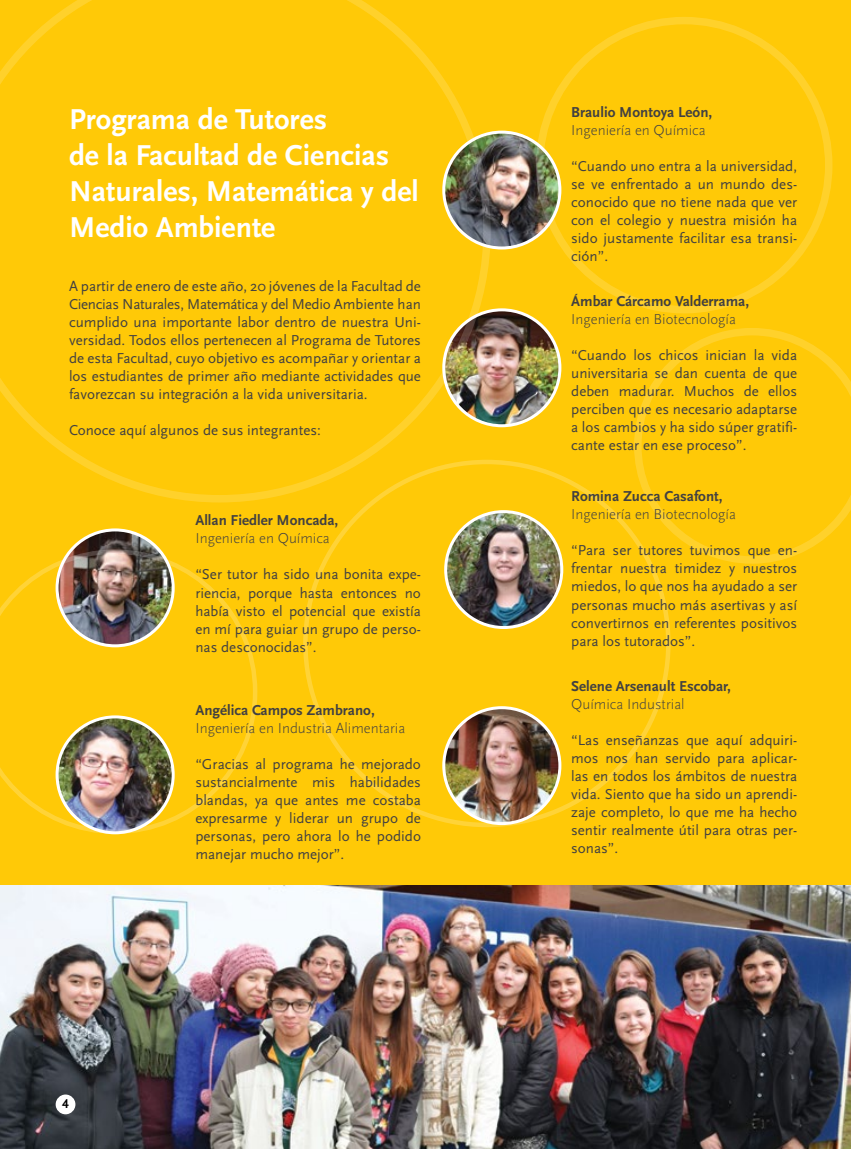
<style>
.page{position:relative;width:851px;height:1149px;background:#fff}
.page>*{position:absolute;margin:0;border:0;box-sizing:border-box;transform-origin:0 0}
.t1{font:30px/36px "Scala Sans Bold LF";color:#fff}
.t2{font:15px/18px "Scala Sans OT";color:#414042;text-align:justify}
.t3{font:300 15px "Scala Sans OT";color:#414042}
.t4{font:15px "Scala Sans Bold LF";color:#414042}
.t5{font:13.5px "Scala Sans Bold LF";color:#000}
</style>
<div class="page">
<div style="left:0;top:0;width:850px;height:1035px;background:#ffc907"></div>
<img style="left:443px;top:310px;width:117px;height:115px;border-radius:58px">
<div style="left:442px;top:308px;width:119px;height:119px;border:3px solid #fff;border-radius:50%"></div>
<img style="left:445px;top:511px;width:116px;height:116px;border-radius:58px">
<div style="left:444px;top:510px;width:119px;height:118px;border:3px solid #fff;border-radius:50%"></div>
<img style="left:443px;top:707px;width:117px;height:116px;border-radius:58px">
<div style="left:442px;top:706px;width:119px;height:118px;border:3px solid #fff;border-radius:50%"></div>
<img style="left:443px;top:132px;width:117px;height:116px;border-radius:58px">
<div style="left:442px;top:130px;width:119px;height:119px;border:3px solid #fff;border-radius:50%"></div>
<img style="left:57px;top:530px;width:116px;height:115px;border-radius:58px">
<div style="left:536px;top:17px;width:296px;height:296px;border:8px solid #fff;border-radius:50%"></div>
<svg style="left:634px;top:328px;width:216px;height:235px"></svg>
<img style="left:0;top:549px;width:257px;height:284px">
<svg style="left:0;top:0;width:490px;height:502px"></svg>
<img style="left:0;top:885px;width:850px;height:263px">
<div style="left:56px;top:1094px;width:19px;height:19px;background:#fff;border-radius:50%"></div>
<h1 class="t1" style="left:69px;top:102px;width:351px">Programa de Tutores<br>de la Facultad de Ciencias<br>Naturales, Matemática y del<br>Medio Ambiente</h1>
<p class="t2" style="left:69px;top:277px;width:353px">A partir de enero de este año, 20 jóvenes de la Facultad de Ciencias Naturales, Matemática y del Medio Ambiente han cumplido una importante labor dentro de nuestra Uni&shy;versidad. Todos ellos pertenecen al Programa de Tutores de esta Facultad, cuyo objetivo es acompañar y orientar a los estudiantes de primer año mediante actividades que favorezcan su integración a la vida universitaria.</p>
<p class="t2" style="left:69px;top:421px;width:253px">Conoce aquí algunos de sus integrantes:</p>
<p class="t4" style="left:195px;top:512px;width:144px">Allan Fiedler Moncada,</p>
<p class="t3" style="left:195px;top:530px;width:136px">Ingeniería en Química</p>
<p class="t2" style="left:195px;top:565px;width:227px">“Ser tutor ha sido una bonita expe&shy;riencia, porque hasta entonces no había visto el potencial que existía en mí para guiar un grupo de perso&shy;nas desconocidas”.</p>
<p class="t5" style="left:62px;top:1095px;width:8px">4</p>
<p class="t4" style="left:195px;top:701px;width:181px">Angélica Campos Zambrano,</p>
<p class="t3" style="left:195px;top:719px;width:211px">Ingeniería en Industria Alimentaria</p>
<p class="t2" style="left:195px;top:754px;width:227px">“Gracias al programa he mejorado sustancialmente mis habilidades blandas, ya que antes me costaba expresarme y liderar un grupo de personas, pero ahora lo he podido manejar mucho mejor”.</p>
<p class="t4" style="left:571px;top:104px;width:142px">Braulio Montoya León,</p>
<p class="t3" style="left:571px;top:122px;width:136px">Ingeniería en Química</p>
<p class="t2" style="left:571px;top:157px;width:227px">“Cuando uno entra a la universidad, se ve enfrentado a un mundo des&shy;conocido que no tiene nada que ver con el colegio y nuestra misión ha sido justamente facilitar esa transi&shy;ción”.</p>
<p class="t4" style="left:571px;top:293px;width:179px">Ámbar Cárcamo Valderrama,</p>
<p class="t3" style="left:571px;top:311px;width:166px">Ingeniería en Biotecnología</p>
<p class="t2" style="left:571px;top:346px;width:227px">“Cuando los chicos inician la vida universitaria se dan cuenta de que deben madurar. Muchos de ellos perciben que es necesario adaptarse a los cambios y ha sido súper gratifi&shy;cante estar en ese proceso”.</p>
<p class="t4" style="left:571px;top:488px;width:153px">Romina Zucca Casafont,</p>
<p class="t3" style="left:571px;top:506px;width:166px">Ingeniería en Biotecnología</p>
<p class="t2" style="left:571px;top:541px;width:227px">“Para ser tutores tuvimos que en&shy;frentar nuestra timidez y nuestros miedos, lo que nos ha ayudado a ser personas mucho más asertivas y así convertirnos en referentes positivos para los tutorados”.</p>
<p class="t4" style="left:571px;top:677px;width:161px">Selene Arsenault Escobar,</p>
<p class="t3" style="left:571px;top:695px;width:115px">Química Industrial</p>
<p class="t2" style="left:571px;top:730px;width:227px">“Las enseñanzas que aquí adquiri&shy;mos nos han servido para aplicar&shy;las en todos los ámbitos de nuestra vida. Siento que ha sido un aprendi&shy;zaje completo, lo que me ha hecho sentir realmente útil para otras per&shy;sonas”.</p>
</div>
